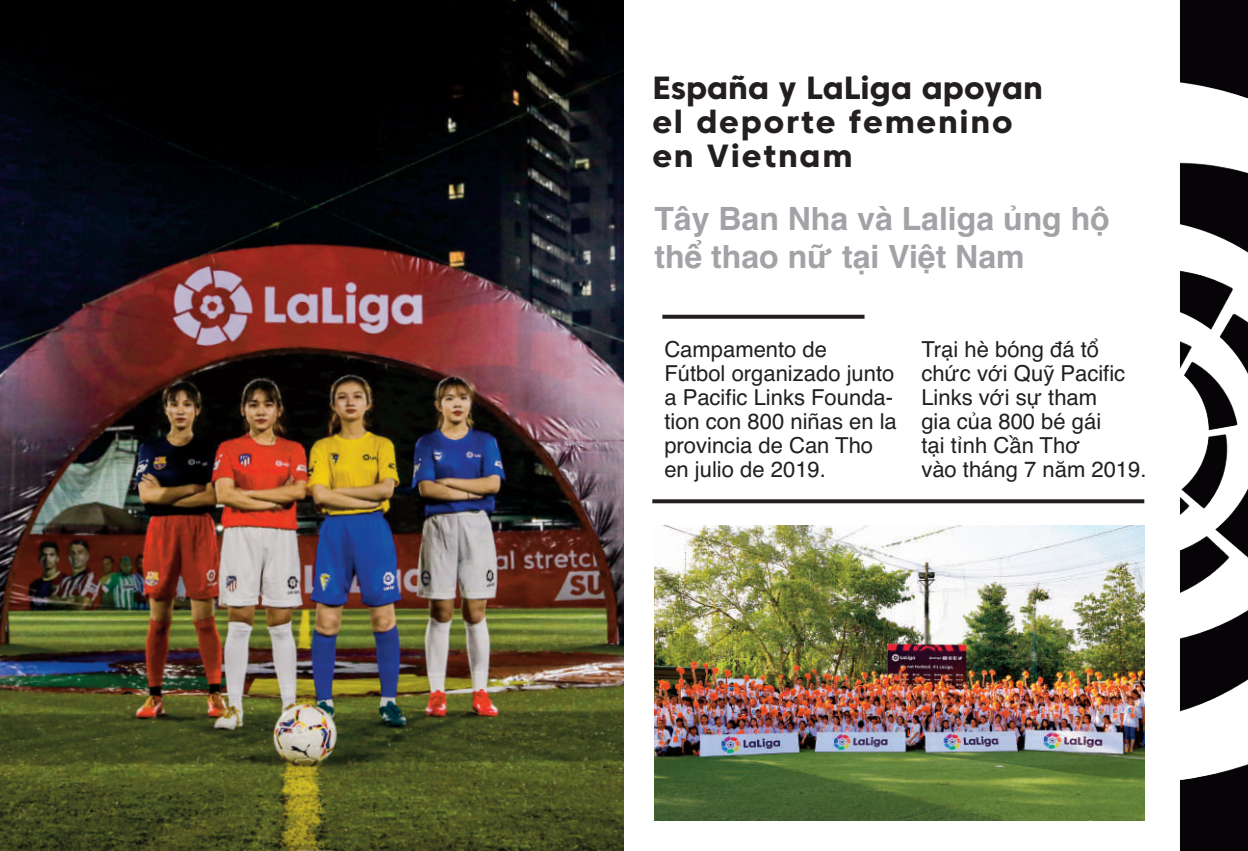
<style>
.page{position:relative;width:1248px;height:851px;background:#fff}
.page>*{position:absolute;margin:0;border:0;box-sizing:border-box;transform-origin:0 0}
.t1{font:800 32px/34px "Core Sans C 75";letter-spacing:.055em;color:#231f20}
.t2{font:700 32px/38px "Helvetica";color:#a2a3a7}
.t3{font:22px/24px "Helvetica";color:#231f20}
</style>
<div class="page">
<img style="left:654px;top:525px;width:490px;height:295px">
<img style="left:1180px;top:0;width:67px;height:850px">
<svg style="left:662px;top:315px;width:202px;height:4px"></svg>
<svg style="left:652px;top:499px;width:492px;height:4px;background:#332f30"></svg>
<img style="left:0;top:0;width:623px;height:850px">
<h1 class="t1" style="left:652px;top:71px;width:392px">España y LaLiga apoyan el deporte femenino en Vietnam</h1>
<h1 class="t2" style="left:654px;top:200px;width:457px">Tây Ban Nha và Laliga ủng hộ thể thao nữ tại Việt Nam</h1>
<p class="t3" style="left:664px;top:337px;width:234px">Campamento de<br>Fútbol organizado junto a Pacific Links Founda&shy;tion con 800 niñas en la provincia de Can Tho en julio de 2019.</p>
<p class="t3" style="left:921px;top:337px;width:227px">Trại hè bóng đá tổ chức với Quỹ Pacific<br>Links với sự tham<br>gia của 800 bé gái<br>tại tỉnh Cần Thơ<br>vào tháng 7 năm 2019.</p>
</div>
